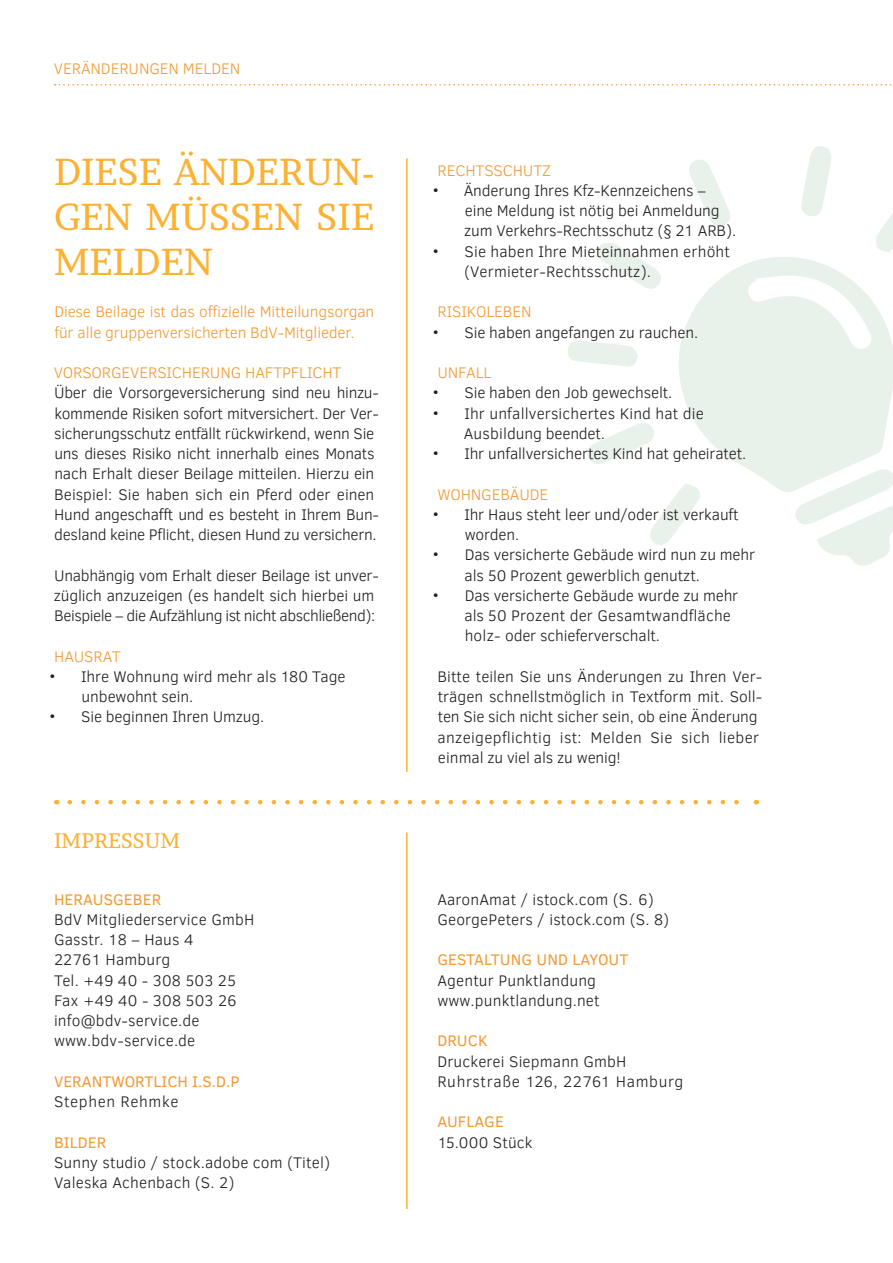
<style>
.page{position:relative;width:893px;height:1263px;background:#fff}
.page>*{position:absolute;margin:0;border:0;box-sizing:border-box;transform-origin:0 0}
.t1{font:37.5px/45px "Brawler";color:#fbb133;text-align:justify}
.t2{font:21px "Brawler";color:#fbb133}
.t3{font:300 15.75px/20.2px "Clear Sans";letter-spacing:-.01em;color:#231f20}
.t4{font:300 15.75px/20.2px "Clear Sans";letter-spacing:.01em;color:#231f20}
.t5{font:300 15.75px/20.2px "Clear Sans";letter-spacing:-.01em;color:#f29b37}
.t6{font:15.75px "Clear Sans";letter-spacing:.005em;color:#f29b37}
.t7{font:300 15.75px "Clear Sans";letter-spacing:.04em;color:#231f20}
</style>
<div class="page">
<svg style="left:55px;top:84px;width:837px;height:2px"></svg>
<svg style="left:679px;top:257px;width:214px;height:235px;fill:#e8f1ea"></svg>
<svg style="left:794px;top:467px;width:99px;height:99px"></svg>
<svg style="left:801px;top:146px;width:30px;height:70px"></svg>
<svg style="left:568px;top:340px;width:70px;height:27px"></svg>
<svg style="left:597px;top:243px;width:64px;height:46px"></svg>
<svg style="left:650px;top:484px;width:52px;height:61px"></svg>
<svg style="left:876px;top:213px;width:17px;height:40px"></svg>
<svg style="left:689px;top:160px;width:41px;height:66px"></svg>
<svg style="left:588px;top:423px;width:66px;height:41px"></svg>
<hr style="left:406px;top:158px;width:2px;height:614px;background:#fbb133">
<hr style="left:406px;top:832px;width:2px;height:377px;background:#fbb133">
<svg style="left:70px;top:800px;width:669px;height:4px"></svg>
<p class="t5" style="left:54px;top:59px;width:188px">VERÄNDERUNGEN MELDEN</p>
<h1 class="t1" style="left:54px;top:149px;width:322px">DIESE ÄNDERUN-GEN MÜSSEN SIE MELDEN</h1>
<p class="t5" style="left:54px;top:302px;width:321px">Diese Beilage ist das offizielle Mitteilungsorgan für alle gruppenversicherten BdV-Mitglieder.</p>
<p class="t5" style="left:54px;top:362px;width:289px">VORSORGEVERSICHERUNG HAFTPFLICHT</p>
<p class="t3" style="left:54px;top:383px;width:326px">Über die Vorsorgeversicherung sind neu hinzu&shy;kommende Risiken sofort mitversichert. Der Ver&shy;sicherungsschutz entfällt rückwirkend, wenn Sie uns dieses Risiko nicht innerhalb eines Monats nach Erhalt dieser Beilage mitteilen. Hierzu ein Beispiel: Sie haben sich ein Pferd oder einen Hund angeschafft und es besteht in Ihrem Bun&shy;desland keine Pflicht, diesen Hund zu versichern.</p>
<p class="t3" style="left:54px;top:565px;width:327px">Unabhängig vom Erhalt dieser Beilage ist unver&shy;züglich anzuzeigen (es handelt sich hierbei um<br>Beispiele – die Aufzählung ist nicht abschließend):</p>
<p class="t5" style="left:54px;top:646px;width:68px">HAUSRAT</p>
<p class="t3" style="left:81px;top:666px;width:266px;text-indent:-32px">• Ihre Wohnung wird mehr als 180 Tage unbewohnt sein.</p>
<p class="t3" style="left:50px;top:707px;width:216px">• Sie beginnen Ihren Umzug.</p>
<h2 class="t2" style="left:54px;top:828px;width:128px">IMPRESSUM</h2>
<p class="t6" style="left:54px;top:889px;width:109px">HERAUSGEBER</p>
<p class="t4" style="left:54px;top:909px;width:202px">BdV Mitgliederservice GmbH<br>Gasstr. 18 – Haus 4<br>22761 Hamburg<br>Tel. +49 40 - 308 503 25<br>Fax +49 40 - 308 503 26 info@bdv-service.de www.bdv-service.de</p>
<p class="t6" style="left:54px;top:1071px;width:187px">VERANTWORTLICH I.S.D.P</p>
<p class="t7" style="left:54px;top:1091px;width:126px">Stephen Rehmke</p>
<p class="t6" style="left:54px;top:1132px;width:54px">BILDER</p>
<p class="t4" style="left:54px;top:1152px;width:278px">Sunny studio / stock.adobe com (Titel)<br>Valeska Achenbach (S. 2)</p>
<p class="t5" style="left:438px;top:160px;width:115px">RECHTSSCHUTZ</p>
<p class="t3" style="left:464px;top:180px;width:273px;text-indent:-31px">• Änderung Ihres Kfz-Kennzeichens – eine Meldung ist nötig bei Anmeldung zum Verkehrs-Rechtsschutz (§ 21 ARB).</p>
<p class="t4" style="left:464px;top:241px;width:267px;text-indent:-31px">• Sie haben Ihre Mieteinnahmen erhöht (Vermieter-Rechtsschutz).</p>
<p class="t5" style="left:438px;top:302px;width:96px">RISIKOLEBEN</p>
<p class="t3" style="left:433px;top:322px;width:267px">• Sie haben angefangen zu rauchen.</p>
<p class="t5" style="left:437px;top:362px;width:56px">UNFALL</p>
<p class="t3" style="left:433px;top:383px;width:241px">• Sie haben den Job gewechselt.</p>
<p class="t4" style="left:464px;top:403px;width:242px;text-indent:-31px">• Ihr unfallversichertes Kind hat die<br>Ausbildung beendet.</p>
<p class="t3" style="left:433px;top:443px;width:315px">• Ihr unfallversichertes Kind hat geheiratet.</p>
<p class="t5" style="left:437px;top:484px;width:112px">WOHNGEBÄUDE</p>
<p class="t3" style="left:465px;top:504px;width:276px;text-indent:-32px">• Ihr Haus steht leer und/oder ist verkauft worden.</p>
<p class="t3" style="left:465px;top:545px;width:292px;text-indent:-32px">• Das versicherte Gebäude wird nun zu mehr als 50 Prozent gewerblich genutzt.</p>
<p class="t3" style="left:465px;top:585px;width:275px;text-indent:-32px">• Das versicherte Gebäude wurde zu mehr als 50 Prozent der Gesamtwandfläche holz- oder schieferverschalt.</p>
<p class="t3" style="left:438px;top:666px;width:326px">Bitte teilen Sie uns Änderungen zu Ihren Ver&shy;trägen schnellstmöglich in Textform mit. Soll&shy;ten Sie sich nicht sicher sein, ob eine Änderung anzeigepflichtig ist: Melden Sie sich lieber einmal zu viel als zu wenig!</p>
<p class="t4" style="left:437px;top:889px;width:234px">AaronAmat / istock.com (S. 6)<br>GeorgePeters / istock.com (S. 8)</p>
<p class="t6" style="left:437px;top:949px;width:193px">GESTALTUNG UND LAYOUT</p>
<p class="t4" style="left:437px;top:970px;width:164px">Agentur Punktlandung www.punktlandung.net</p>
<p class="t6" style="left:437px;top:1030px;width:52px">DRUCK</p>
<p class="t4" style="left:437px;top:1051px;width:248px">Druckerei Siepmann GmbH<br>Ruhrstraße 126, 22761 Hamburg</p>
<p class="t6" style="left:437px;top:1111px;width:68px">AUFLAGE</p>
<p class="t4" style="left:437px;top:1132px;width:97px">15.000 Stück</p>
</div>
